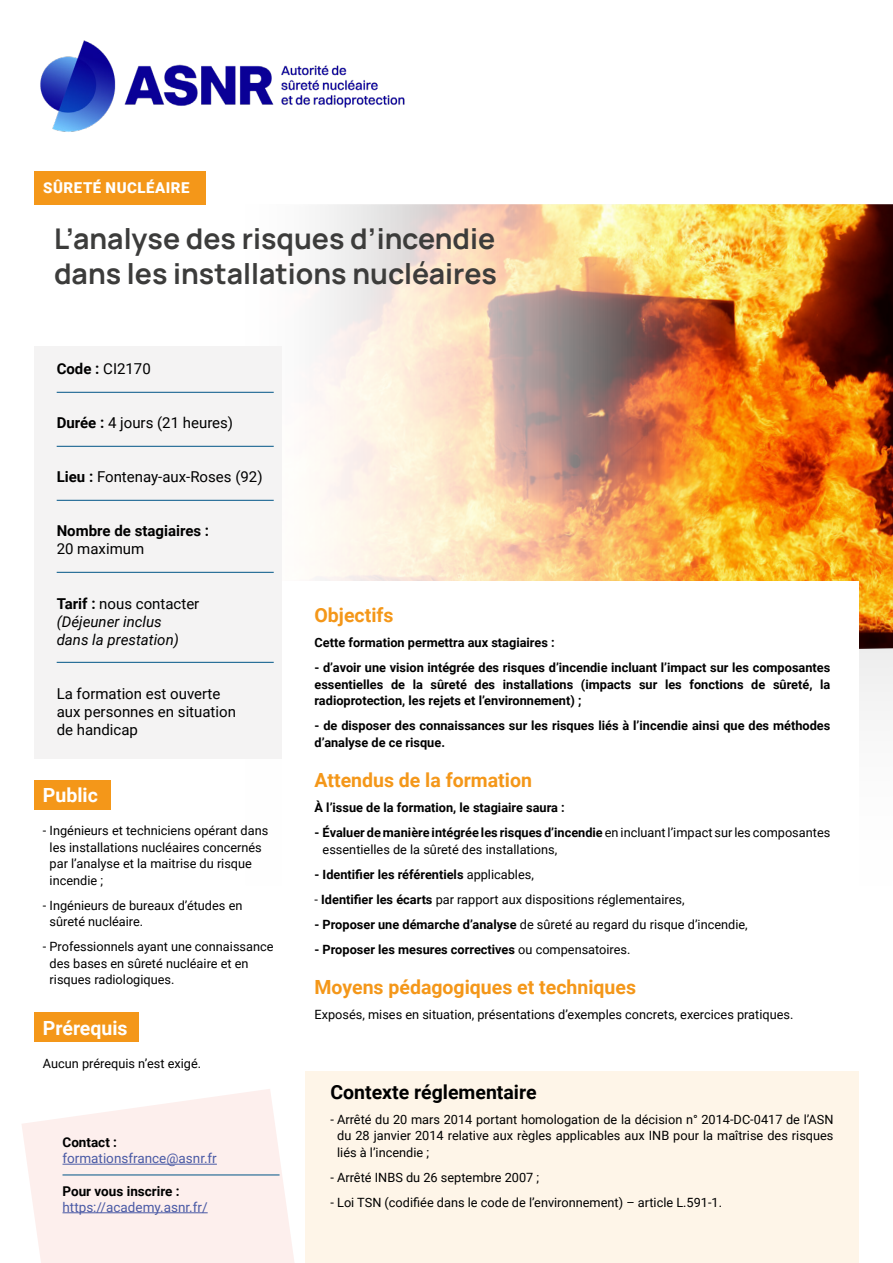
<style>
.page{position:relative;width:893px;height:1263px;background:#fff}
.page>*{position:absolute;margin:0;border:0;box-sizing:border-box;transform-origin:0 0}
.Titre_formation{font:200 28.5px/34.2px "Manrope";color:#3c3c3b}
.Corps_de_texte_-_Programme{font:700 19.5px "Roboto";color:#f49719}
.Corps_de_texte_-_Programme-2{font:700 19.5px "Roboto";color:#000}
.Corps_de_texte_-_Programme-3{font:700 19.5px "Roboto";color:#fff}
.Corps_de_texte_-_Programme-4{font:15px/18px "Roboto";color:#000}
.Corps_de_texte_-_Programme-5{font:italic 15px/18px "Roboto";color:#000}
.Corps_de_texte_-_Programme-6{font:700 15px/18px "Roboto";color:#000}
.Secteur_formation{font:900 15px "Roboto";letter-spacing:.035em;color:#fff}
.Corps_de_texte_-_Programme-7{font:13.5px/16.2px "Roboto";color:#4a5aa5}
.Corps_de_texte_-_Programme-8{font:12.75px/16.5px "Roboto";color:#000}
.Corps_de_texte_-_Programme-9{font:700 12.75px/16.5px "Roboto";color:#000;text-align:justify}
.s1{font-weight:700}
.s2{font-weight:400}
.s3{font-weight:700;font-style:normal}
.s4{font-style:normal}
.s5{font-weight:700;color:#000}
</style>
<div class="page">
<img style="left:244px;top:204px;width:649px;height:455px">
<div style="left:282px;top:581px;width:576px;height:636px;background:#fff"></div>
<svg style="left:22px;top:1089px;width:272px;height:174px;fill:#fdefed"></svg>
<hr style="left:63px;top:1164px;width:154px;height:1px;background:#4a5aa5">
<hr style="left:63px;top:1212px;width:145px;height:1px;background:#4a5aa5">
<hr style="left:63px;top:1175px;width:217px;height:1px;background:#005587">
<div style="left:34px;top:347px;width:248px;height:412px;background:#f4f3f3"></div>
<hr style="left:57px;top:392px;width:217px;height:1px;background:#005587">
<hr style="left:57px;top:446px;width:217px;height:1px;background:#005587">
<hr style="left:57px;top:500px;width:217px;height:1px;background:#005587">
<hr style="left:57px;top:572px;width:217px;height:1px;background:#005587">
<hr style="left:57px;top:662px;width:217px;height:1px;background:#005587">
<div style="left:34px;top:780px;width:77px;height:30px;background:#f49719"></div>
<div style="left:34px;top:1012px;width:105px;height:29px;background:#f49719"></div>
<div style="left:305px;top:1071px;width:553px;height:192px;background:#fef5e8"></div>
<div style="left:34px;top:171px;width:172px;height:33px;background:#f49719"></div>
<img style="left:40px;top:40px;width:365px;height:92px">
<p class="Secteur_formation" style="left:43px;top:177px;width:148px">SÛRETÉ NUCLÉAIRE</p>
<p class="Titre_formation" style="left:54px;top:221px;width:444px">L’analyse des risques d’incendie dans les installations nucléaires</p>
<p class="Corps_de_texte_-_Programme-4" style="left:57px;top:360px;width:96px"><span class="s1">Code :</span> CI2170</p>
<p class="Corps_de_texte_-_Programme-4" style="left:57px;top:414px;width:178px"><span class="s1">Durée :</span> 4 jours (21 heures)</p>
<p class="Corps_de_texte_-_Programme-4" style="left:57px;top:468px;width:207px"><span class="s1">Lieu :</span> Fontenay-aux-Roses (92)</p>
<p class="Corps_de_texte_-_Programme-6" style="left:57px;top:522px;width:154px">Nombre de stagiaires :<br><span class="s2">20 maximum</span></p>
<p class="Corps_de_texte_-_Programme-5" style="left:57px;top:594px;width:144px"><span class="s3">Tarif :</span> <span class="s4">nous contacter </span>(Déjeuner inclus<br>dans la prestation)</p>
<p class="Corps_de_texte_-_Programme-4" style="left:57px;top:684px;width:181px">La formation est ouverte aux personnes en situation de handicap</p>
<p class="Corps_de_texte_-_Programme-3" style="left:43px;top:782px;width:56px">Public</p>
<p class="Corps_de_texte_-_Programme-8" style="left:50px;top:822px;width:220px;text-indent:-7px">- Ingénieurs et techniciens opérant dans les installations nucléaires concernés par l’analyse et la maitrise du risque incendie ;</p>
<p class="Corps_de_texte_-_Programme-8" style="left:50px;top:897px;width:194px;text-indent:-7px">- Ingénieurs de bureaux d’études en sûreté nucléaire.</p>
<p class="Corps_de_texte_-_Programme-8" style="left:50px;top:938px;width:225px;text-indent:-7px">- Professionnels ayant une connaissance des bases en sûreté nucléaire et en risques radiologiques.</p>
<p class="Corps_de_texte_-_Programme-3" style="left:43px;top:1014px;width:86px">Prérequis</p>
<p class="Corps_de_texte_-_Programme-8" style="left:43px;top:1055px;width:160px">Aucun prérequis n’est exigé.</p>
<p class="Corps_de_texte_-_Programme-7" style="left:63px;top:1133px;width:156px"><span class="s5">Contact : </span>formationsfrance@asnr.fr</p>
<p class="Corps_de_texte_-_Programme-7" style="left:63px;top:1182px;width:147px"><span class="s5">Pour vous inscrire : </span>https://academy.asnr.fr/</p>
<p class="Corps_de_texte_-_Programme" style="left:315px;top:601px;width:80px">Objectifs</p>
<p class="Corps_de_texte_-_Programme-9" style="left:315px;top:634px;width:242px">Cette formation permettra aux stagiaires :</p>
<p class="Corps_de_texte_-_Programme-9" style="left:315px;top:659px;width:517px">- d’avoir une vision intégrée des risques d’incendie incluant l’impact sur les composantes essentielles de la sûreté des installations (impacts sur les fonctions de sûreté, la radioprotection, les rejets et l’environnement) ;</p>
<p class="Corps_de_texte_-_Programme-9" style="left:315px;top:717px;width:517px">- de disposer des connaissances sur les risques liés à l’incendie ainsi que des méthodes d’analyse de ce risque.</p>
<p class="Corps_de_texte_-_Programme" style="left:315px;top:766px;width:219px">Attendus de la formation</p>
<p class="Corps_de_texte_-_Programme-9" style="left:315px;top:799px;width:252px">À l’issue de la formation, le stagiaire saura :</p>
<p class="Corps_de_texte_-_Programme-8" style="left:323px;top:824px;width:509px;text-indent:-8px"><span class="s1">- Évaluer de manière intégrée les risques d’incendie</span> en incluant l’impact sur les composantes essentielles de la sûreté des installations,</p>
<p class="Corps_de_texte_-_Programme-9" style="left:315px;top:865px;width:221px">- Identifier les référentiels <span class="s2">applicables,</span></p>
<p class="Corps_de_texte_-_Programme-8" style="left:315px;top:890px;width:372px">- <span class="s1">Identifier les écarts</span> par rapport aux dispositions réglementaires,</p>
<p class="Corps_de_texte_-_Programme-8" style="left:315px;top:915px;width:435px"><span class="s1">- Proposer une démarche d’analyse</span> de sûreté au regard du risque d’incendie,</p>
<p class="Corps_de_texte_-_Programme-9" style="left:315px;top:940px;width:317px">- Proposer les mesures correctives <span class="s2">ou compensatoires.</span></p>
<p class="Corps_de_texte_-_Programme" style="left:315px;top:973px;width:323px">Moyens pédagogiques et techniques</p>
<p class="Corps_de_texte_-_Programme-8" style="left:315px;top:1006px;width:480px">Exposés, mises en situation, présentations d’exemples concrets, exercices pratiques.</p>
<p class="Corps_de_texte_-_Programme-2" style="left:330px;top:1078px;width:208px">Contexte réglementaire</p>
<p class="Corps_de_texte_-_Programme-8" style="left:337px;top:1110px;width:498px;text-align:justify;text-indent:-7px">- Arrêté du 20 mars 2014 portant homologation de la décision n° 2014-DC-0417 de l’ASN du 28 janvier 2014 relative aux règles applicables aux INB pour la maîtrise des risques liés à l’incendie ;</p>
<p class="Corps_de_texte_-_Programme-8" style="left:330px;top:1168px;width:210px">- Arrêté INBS du 26 septembre 2007 ;</p>
<p class="Corps_de_texte_-_Programme-8" style="left:330px;top:1193px;width:393px">- Loi TSN (codifiée dans le code de l’environnement) – article L.591-1.</p>
</div>
